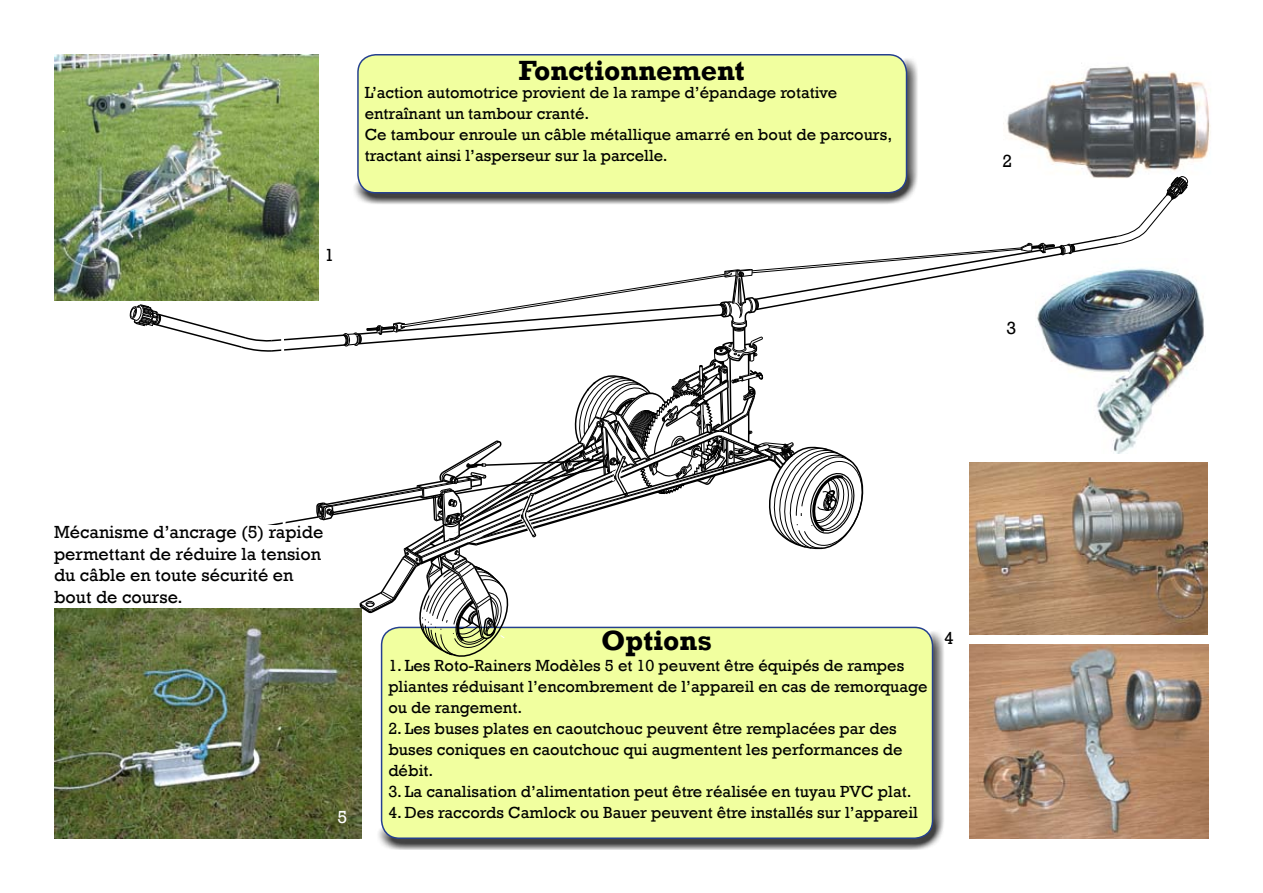
<style>
.page{position:relative;width:1263px;height:893px;background:#fff}
.page>*{position:absolute;margin:0;border:0;box-sizing:border-box;transform-origin:0 0}
.t1{font:700 28.5px "Rockwell";color:#000}
.t2{font:18px/21.6px "Rockwell";color:#000}
.t3{font:18px "Rockwell";color:#fff}
.t4{font:16.5px/21px "Rockwell";color:#000}
</style>
<div class="page">
<img style="left:54px;top:608px;width:308px;height:231px">
<img style="left:1003px;top:63px;width:208px;height:113px">
<img style="left:1188px;top:462px;width:19px;height:172px">
<div style="left:351px;top:56px;width:567px;height:149px;background:#000;opacity:.75"></div>
<div style="left:358px;top:55px;width:548px;height:138px;background:#f1ff9f;border-radius:18px"></div>
<div style="left:357px;top:54px;width:550px;height:140px;border:2px solid #25408f;border-radius:18px"></div>
<img style="left:1188px;top:279px;width:18px;height:86px">
<img style="left:969px;top:644px;width:240px;height:195px">
<img style="left:54px;top:54px;width:265px;height:246px">
<div style="left:375px;top:629px;width:569px;height:221px;background:#000;opacity:.75"></div>
<div style="left:382px;top:627px;width:550px;height:211px;background:#f1ff9f;border-radius:18px"></div>
<div style="left:381px;top:627px;width:552px;height:212px;border:2px solid #25408f;border-radius:18px"></div>
<svg style="left:59px;top:176px;width:1129px;height:487px"></svg>
<div style="left:54px;top:525px;width:269px;height:83px;background:#fff"></div>
<h1 class="t1" style="left:518px;top:53px;width:228px">Fonctionnement</h1>
<p class="t4" style="left:365px;top:82px;width:529px">L’action automotrice provient de la rampe d’épandage rotative entraînant un tambour cranté.<br>Ce tambour enroule un câble métallique amarré en bout de parcours, tractant ainsi l’asperseur sur la parcelle.</p>
<p class="t2" style="left:325px;top:244px;width:11px">1</p>
<p class="t2" style="left:1002px;top:150px;width:11px">2</p>
<p class="t2" style="left:1006px;top:317px;width:11px">3</p>
<p class="t2" style="left:54px;top:521px;width:271px">Mécanisme d’ancrage (5) rapide permettant de réduire la tension du câble en toute sécurité en bout de course.</p>
<p class="t3" style="left:337px;top:806px;width:11px">5</p>
<h1 class="t1" style="left:601px;top:623px;width:112px">Options</h1>
<p class="t4" style="left:388px;top:655px;width:541px">1. Les Roto-Rainers Modèles 5 et 10 peuvent être équipés de rampes pliantes réduisant l’encombrement de l’appareil en cas de remorquage ou de rangement.</p>
<p class="t4" style="left:388px;top:718px;width:516px">2. Les buses plates en caoutchouc peuvent être remplacées par des buses coniques en caoutchouc qui augmentent les performances de débit.</p>
<p class="t4" style="left:388px;top:781px;width:525px">3. La canalisation d’alimentation peut être réalisée en tuyau PVC plat.</p>
<p class="t4" style="left:388px;top:802px;width:531px">4. Des raccords Camlock ou Bauer peuvent être installés sur l’appareil</p>
<p class="t2" style="left:944px;top:628px;width:11px">4</p>
</div>
